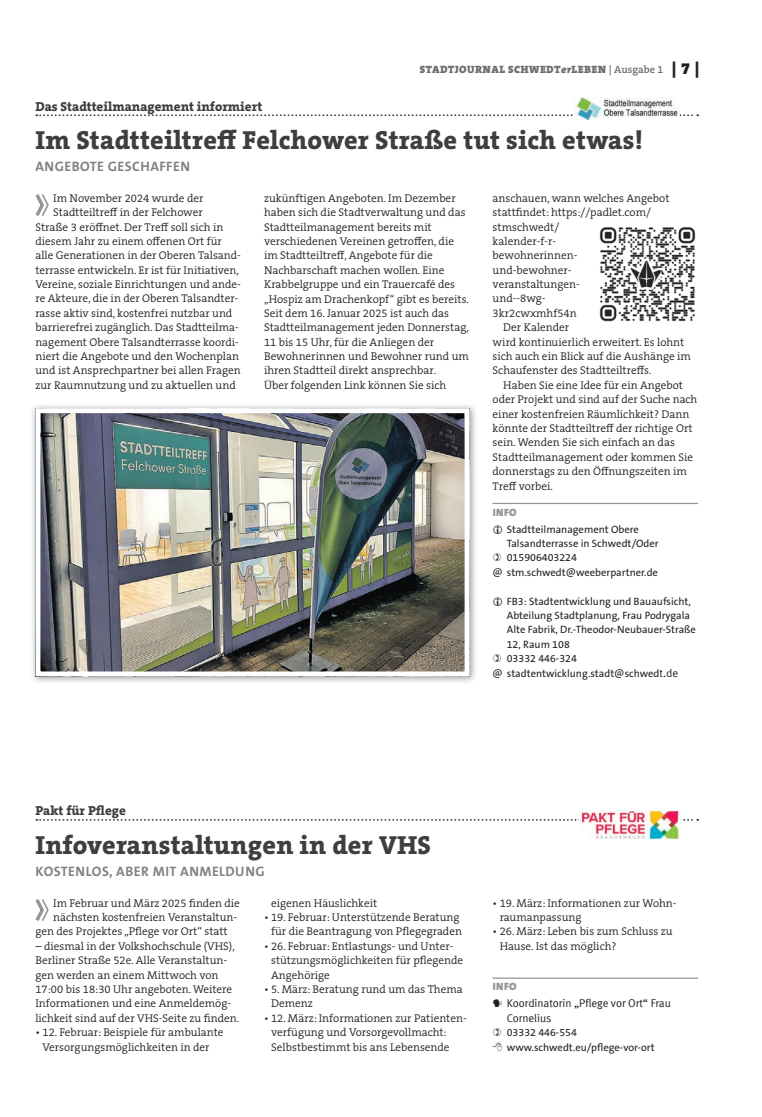
<style>
.page{position:relative;width:762px;height:1117px;background:#fff}
.page>*{position:absolute;margin:0;border:0;box-sizing:border-box;transform-origin:0 0}
.t1{font:800 26.25px "The Serif B W8";letter-spacing:.01em;color:#3e3e3f}
.t2{font:700 13.75px "The Sans B W7";letter-spacing:.035em;color:#808285}
.t3{font:800 13.12px "The Serif B W8";color:#3e3e3f}
.t4{font:300 11.25px/14.4px "The Serif B W4";color:#231f20}
.t5{font:11.25px/14.4px "Meta Normal";color:#231f20}
.t6{font:10.62px/14.4px "The Sans B W5 Plain";color:#231f20}
.t7{font:900 10.62px "The Serif B W9";letter-spacing:.045em;color:#6c6d70}
.t8{font:900 10.62px "The Sans B W9";color:#939598}
.s1{font-style:italic}
.s2{font-family:"The Serif B W6";font-weight:600}
.s3{font-size:16.25px;color:#231f20}
.s4{font-family:"Meta Normal";font-size:11.25px}
</style>
<div class="page">
<svg style="left:36px;top:114px;width:662px;height:2px"></svg>
<hr style="left:493px;top:502px;width:205px;height:2px;background:#939598">
<img style="left:574px;top:97px;width:105px;height:23px">
<img style="left:599px;top:227px;width:97px;height:95px">
<div style="left:30px;top:402px;width:447px;height:282px;background:#231f20;opacity:.45"></div>
<img style="left:41px;top:414px;width:422px;height:256px">
<div style="left:35px;top:408px;width:434px;height:268px;border:5px solid #fff"></div>
<svg style="left:35px;top:194px;width:14px;height:22px"></svg>
<svg style="left:35px;top:899px;width:14px;height:22px"></svg>
<svg style="left:36px;top:818px;width:662px;height:2px"></svg>
<img style="left:580px;top:810px;width:100px;height:29px">
<hr style="left:493px;top:977px;width:205px;height:1px;background:#939598">
<p class="t7" style="left:420px;top:63px;width:281px">STADTJOURNAL SCHWEDT<span class="s1">er</span>LEBEN <span class="s2">| Ausgabe 1</span> <span class="s3">| 7 |</span></p>
<p class="t3" style="left:35px;top:97px;width:228px">Das Stadtteilmanagement informiert</p>
<h1 class="t1" style="left:35px;top:123px;width:609px">Im Stadtteiltreff Felchower Straße tut sich etwas!</h1>
<p class="t2" style="left:36px;top:157px;width:156px">ANGEBOTE GESCHAFFEN</p>
<p class="t4" style="left:53px;top:191px;width:152px">Im November 2024 wurde der</p>
<p class="t4" style="left:53px;top:205px;width:151px">Stadtteiltreff in der Felchower</p>
<p class="t4" style="left:35px;top:219px;width:189px">Straße 3 eröffnet. Der Treff soll sich in</p>
<p class="t4" style="left:35px;top:234px;width:188px">diesem Jahr zu einem offenen Ort für</p>
<p class="t4" style="left:35px;top:248px;width:207px">alle Generationen in der Oberen Talsand-</p>
<p class="t4" style="left:35px;top:263px;width:205px">terrasse entwickeln. Er ist für Initiativen,</p>
<p class="t4" style="left:35px;top:277px;width:207px">Vereine, soziale Einrichtungen und ande-</p>
<p class="t4" style="left:35px;top:291px;width:204px">re Akteure, die in der Oberen Talsandter-</p>
<p class="t4" style="left:35px;top:306px;width:198px">rasse aktiv sind, kostenfrei nutzbar und</p>
<p class="t4" style="left:35px;top:320px;width:205px">barrierefrei zugänglich. Das Stadtteilma-</p>
<p class="t4" style="left:35px;top:334px;width:205px">nagement Obere Talsandterrasse koordi-</p>
<p class="t4" style="left:35px;top:349px;width:205px">niert die Angebote und den Wochenplan</p>
<p class="t4" style="left:35px;top:363px;width:207px">und ist Ansprechpartner bei allen Fragen</p>
<p class="t4" style="left:35px;top:378px;width:202px">zur Raumnutzung und zu aktuellen und</p>
<p class="t4" style="left:264px;top:191px;width:206px">zukünftigen Angeboten. Im Dezember haben sich die Stadtverwaltung und das Stadtteilmanagement bereits mit verschiedenen Vereinen getroffen, die im Stadtteiltreff, Angebote für die Nachbarschaft machen wollen. Eine Krabbelgruppe und ein Trauercafé des „Hospiz am Drachenkopf“ gibt es bereits.<br>Seit dem 16. Januar 2025 ist auch das Stadtteilmanagement jeden Donnerstag, 11 bis 15 Uhr, für die Anliegen der Bewohnerinnen und Bewohner rund um ihren Stadtteil direkt ansprechbar.<br>Über folgenden Link können Sie sich</p>
<p class="t4" style="left:493px;top:191px;width:178px">anschauen, wann welches Angebot</p>
<p class="t4" style="left:493px;top:205px;width:160px">stattfindet: https://padlet.com/</p>
<p class="t4" style="left:493px;top:219px;width:68px">stmschwedt/</p>
<p class="t4" style="left:493px;top:234px;width:65px">kalender-f-r-</p>
<p class="t4" style="left:493px;top:248px;width:86px">bewohnerinnen-</p>
<p class="t4" style="left:493px;top:263px;width:80px">und-bewohner-</p>
<p class="t4" style="left:493px;top:277px;width:89px">veranstaltungen-</p>
<p class="t4" style="left:493px;top:291px;width:54px">und--8wg-</p>
<p class="t4" style="left:493px;top:306px;width:86px">3kr2cwxmhf54n</p>
<p class="t4" style="left:503px;top:320px;width:67px">Der Kalender</p>
<p class="t4" style="left:493px;top:334px;width:193px">wird kontinuierlich erweitert. Es lohnt</p>
<p class="t4" style="left:493px;top:349px;width:200px">sich auch ein Blick auf die Aushänge im</p>
<p class="t4" style="left:493px;top:363px;width:160px">Schaufenster des Stadtteiltreffs.</p>
<p class="t4" style="left:503px;top:378px;width:181px">Haben Sie eine Idee für ein Angebot</p>
<p class="t4" style="left:493px;top:392px;width:206px">oder Projekt und sind auf der Suche nach</p>
<p class="t4" style="left:493px;top:406px;width:198px">einer kostenfreien Räumlichkeit? Dann</p>
<p class="t4" style="left:493px;top:421px;width:201px">könnte der Stadtteiltreff der richtige Ort</p>
<p class="t4" style="left:493px;top:435px;width:184px">sein. Wenden Sie sich einfach an das</p>
<p class="t4" style="left:493px;top:449px;width:202px">Stadtteilmanagement oder kommen Sie</p>
<p class="t4" style="left:493px;top:464px;width:196px">donnerstags zu den Öffnungszeiten im</p>
<p class="t4" style="left:493px;top:478px;width:62px">Treff vorbei.</p>
<p class="t8" style="left:493px;top:505px;width:7px">INFO</p>
<p class="t6" style="left:507px;top:522px;width:134px">Stadtteilmanagement Obere</p>
<p class="t6" style="left:507px;top:536px;width:153px">Talsandterrasse in Schwedt/Oder</p>
<p class="t6" style="left:507px;top:550px;width:72px">015906403224</p>
<p class="t6" style="left:493px;top:565px;width:167px">@ stm.schwedt@weeberpartner.de</p>
<p class="t6" style="left:507px;top:593px;width:186px">FB3: Stadtentwicklung und Bauaufsicht,</p>
<p class="t6" style="left:507px;top:608px;width:185px">Abteilung Stadtplanung, Frau Podrygala</p>
<p class="t6" style="left:507px;top:622px;width:191px">Alte Fabrik, Dr.-Theodor-Neubauer-Straße</p>
<p class="t6" style="left:507px;top:637px;width:65px">12, Raum 108</p>
<p class="t6" style="left:507px;top:651px;width:72px">03332 446-324</p>
<p class="t6" style="left:493px;top:665px;width:187px">@ stadtentwicklung.stadt@schwed<span class="s4">t.de</span></p>
<p class="t3" style="left:35px;top:801px;width:92px">Pakt für Pflege</p>
<h1 class="t1" style="left:35px;top:827px;width:397px">Infoveranstaltungen in der VHS</h1>
<p class="t2" style="left:36px;top:862px;width:229px">KOSTENLOS, ABER MIT ANMELDUNG</p>
<p class="t4" style="left:53px;top:895px;width:188px">Im Februar und März 2025 finden die</p>
<p class="t4" style="left:53px;top:909px;width:185px">nächsten kostenfreien Veranstaltun-</p>
<p class="t4" style="left:35px;top:924px;width:194px">gen des Projektes „Pflege vor Ort“ statt</p>
<p class="t4" style="left:35px;top:938px;width:205px">– diesmal in der Volkshochschule (VHS), Berliner Straße 52e. Alle Veranstaltun&shy;gen werden an einem Mittwoch von 17:00 bis 18:30 Uhr angeboten. Weitere Informationen und eine Anmeldemög&shy;lichkeit sind auf der VHS-Seite zu finden.</p>
<p class="t4" style="left:43px;top:1024px;width:183px;text-indent:-7px">• 12. Februar: Beispiele für ambulante<br>Versorgungsmöglichkeiten in der</p>
<p class="t4" style="left:271px;top:895px;width:108px">eigenen Häuslichkeit</p>
<p class="t4" style="left:264px;top:909px;width:199px;text-align:right">• 19. Februar: Unterstützende Beratung für die Beantragung von Pflegegraden</p>
<p class="t4" style="left:271px;top:938px;width:194px;text-indent:-7px">• 26. Februar: Entlastungs- und Unter&shy;stützungsmöglichkeiten für pflegende<br>Angehörige</p>
<p class="t4" style="left:271px;top:981px;width:193px;text-indent:-7px">• 5. März: Beratung rund um das Thema<br>Demenz</p>
<p class="t4" style="left:271px;top:1010px;width:197px;text-indent:-7px">• 12. März: Informationen zur Patienten&shy;verfügung und Vorsorgevollmacht:<br>Selbstbestimmt bis ans Lebensende</p>
<p class="t4" style="left:500px;top:895px;width:177px;text-indent:-7px">• 19. März: Informationen zur Wohn&shy;raumanpassung</p>
<p class="t4" style="left:500px;top:924px;width:175px;text-indent:-7px">• 26. März: Leben bis zum Schluss zu<br>Hause. Ist das möglich?</p>
<p class="t8" style="left:493px;top:979px;width:26px">info</p>
<p class="t5" style="left:507px;top:995px;width:166px">Koordinatorin „Pflege vor Ort“ Frau<br>Cornelius</p>
<p class="t6" style="left:507px;top:1025px;width:149px">03332 446-554 www.schwedt.eu/pflege-vor-ort</p>
</div>
